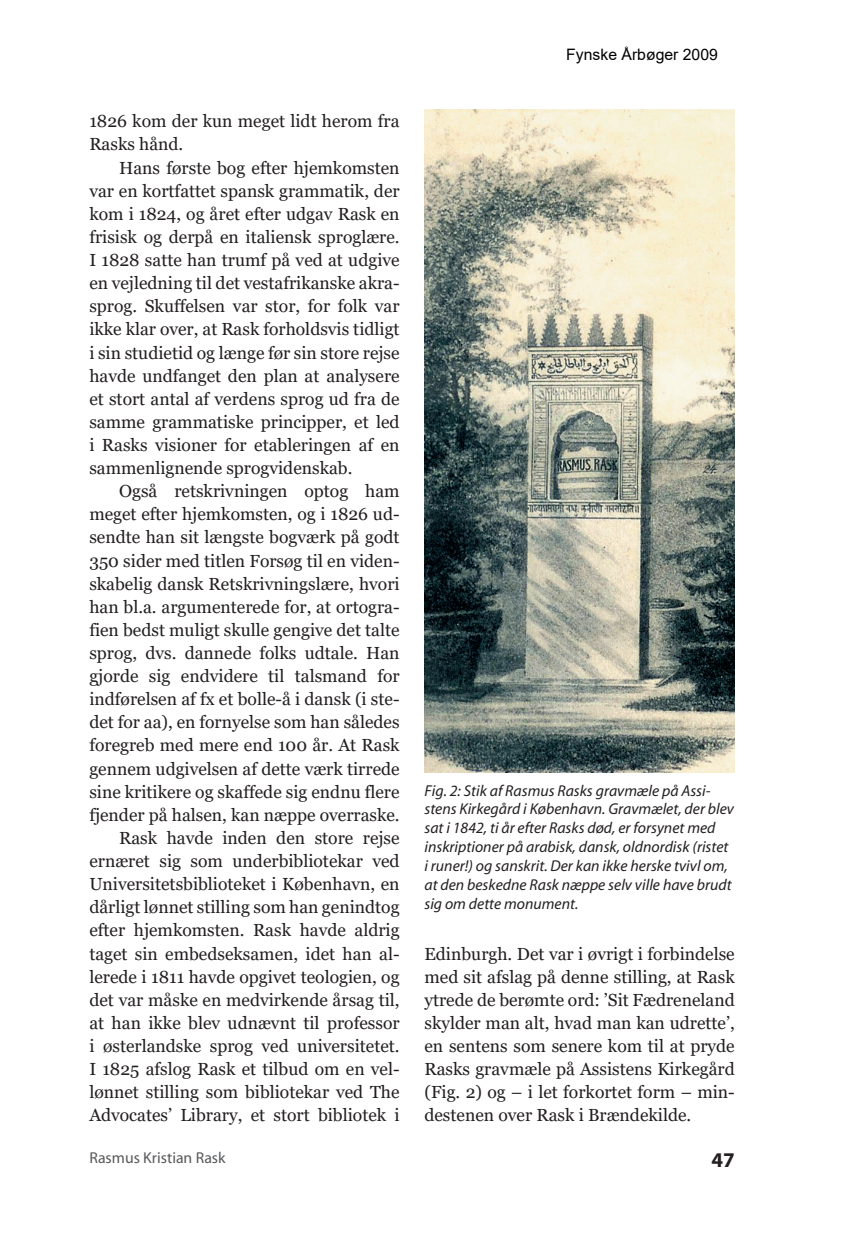
<style>
.page{position:relative;width:844px;height:1241px;background:#fff}
.page>*{position:absolute;margin:0;border:0;box-sizing:border-box;transform-origin:0 0}
.t1{font:700 21px "Myriad";color:#231f20}
.t2{font:17.5px/23.1px "Georgia";color:#231f20;text-align:justify}
.t3{font:italic 15.75px/18.9px "Myriad";color:#231f20}
.t4{font:15.75px "Myriad";color:#57585a}
.t5{font:15.75px "Arial";color:#000}
</style>
<div class="page">
<img style="left:424px;top:109px;width:310px;height:663px">
<p class="t2" style="left:89px;top:110px;width:312px">1826 kom der kun meget lidt herom fra<br>Rasks hånd.</p>
<p class="t2" style="left:89px;top:156px;width:312px;text-indent:30px">Hans første bog efter hjemkomsten var en kortfattet spansk grammatik, der kom i 1824, og året efter udgav Rask en frisisk og derpå en italiensk sproglære.<br>I 1828 satte han trumf på ved at udgive en vejledning til det vestafrikanske akra&shy;sprog. Skuffelsen var stor, for folk var ikke klar over, at Rask forholdsvis tidligt i sin studietid og længe før sin store rejse havde undfanget den plan at analysere et stort antal af verdens sprog ud fra de samme grammatiske principper, et led i Rasks visioner for etableringen af en sammenlignende sprogvidenskab.</p>
<p class="t2" style="left:89px;top:480px;width:312px;text-indent:30px">Også retskrivningen optog ham meget efter hjemkomsten, og i 1826 ud&shy;sendte han sit længste bogværk på godt 350 sider med titlen Forsøg til en viden&shy;skabelig dansk Retskrivningslære, hvori han bl.a. argumenterede for, at ortogra&shy;fien bedst muligt skulle gengive det talte sprog, dvs. dannede folks udtale. Han gjorde sig endvidere til talsmand for indførelsen af fx et bolle-å i dansk (i ste&shy;det for aa), en fornyelse som han således foregreb med mere end 100 år. At Rask gennem udgivelsen af dette værk tirrede sine kritikere og skaffede sig endnu flere fjender på halsen, kan næppe overraske.</p>
<p class="t2" style="left:89px;top:826px;width:312px;text-indent:30px">Rask havde inden den store rejse ernæret sig som underbibliotekar ved Universitetsbiblioteket i København, en dårligt lønnet stilling som han genindtog efter hjemkomsten. Rask havde aldrig taget sin embedseksamen, idet han al&shy;lerede i 1811 havde opgivet teologien, og det var måske en medvirkende årsag til, at han ikke blev udnævnt til professor i østerlandske sprog ved universitetet.<br>I 1825 afslog Rask et tilbud om en vel&shy;lønnet stilling som bibliotekar ved The Advocates’ Library, et stort bibliotek i</p>
<p class="t5" style="left:566px;top:43px;width:153px">Fynske Årbøger 2009</p>
<p class="t3" style="left:424px;top:781px;width:311px">Fig. 2: Stik af Rasmus Rasks gravmæle på Assi&shy;stens Kirkegård i København. Gravmælet, der blev sat i 1842, ti år efter Rasks død, er forsynet med inskriptioner på arabisk, dansk, oldnordisk (ristet i runer!) og sanskrit. Der kan ikke herske tvivl om, at den beskedne Rask næppe selv ville have brudt sig om dette monument.</p>
<p class="t2" style="left:424px;top:942px;width:312px">Edinburgh. Det var i øvrigt i forbindelse med sit afslag på denne stilling, at Rask ytrede de berømte ord: ’Sit Fædreneland skylder man alt, hvad man kan udrette’, en sentens som senere kom til at pryde Rasks gravmæle på Assistens Kirkegård (Fig. 2) og – i let forkortet form – min&shy;destenen over Rask i Brændekilde.</p>
<p class="t4" style="left:89px;top:1150px;width:138px">Rasmus Kristian Rask</p>
<p class="t1" style="left:711px;top:1149px;width:25px">47</p>
</div>
